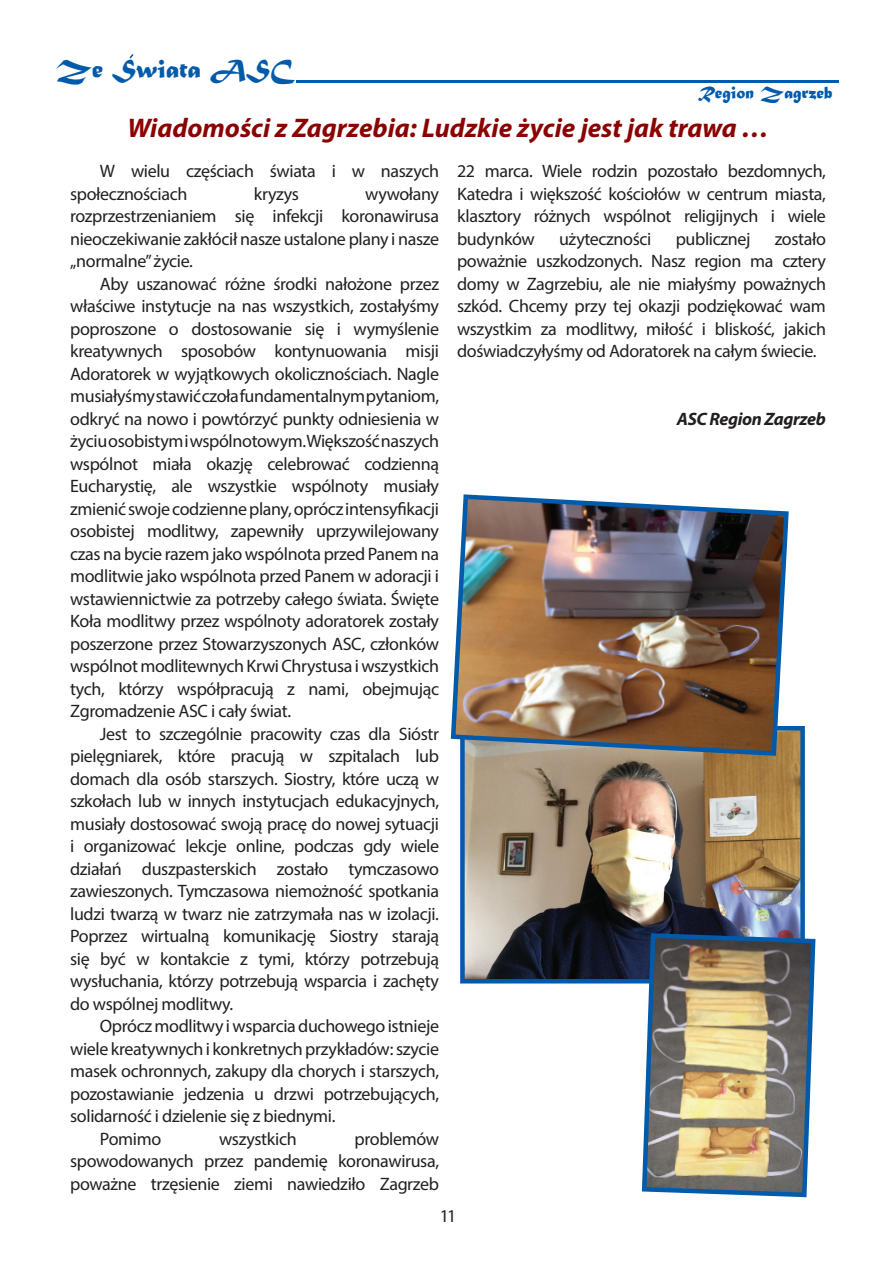
<style>
.page{position:relative;width:893px;height:1263px;background:#fff}
.page>*{position:absolute;margin:0;border:0;box-sizing:border-box;transform-origin:0 0}
.t1{font:italic 700 27px "Myriad Pro";color:#8b0202}
.t2{font:27px "Matura MT Script Capitals";color:#015aaa}
.t3{font:18px/22.5px "Myriad Pro";letter-spacing:-.02em;color:#231f20;text-align:justify}
.t4{font:italic 700 18px "Myriad Pro";letter-spacing:-.02em;color:#231f20}
.t5{font:18px "Matura MT Script Capitals";color:#015aaa}
</style>
<div class="page">
<img style="left:465px;top:731px;width:335px;height:247px">
<div style="left:460px;top:726px;width:345px;height:257px;border:4px solid #015aaa"></div>
<img style="left:450px;top:494px;width:341px;height:264px">
<img style="left:640px;top:931px;width:176px;height:267px">
<svg style="left:297px;top:80px;width:542px;height:2px"></svg>
<svg style="left:129px;top:54px;width:5px;height:5px"></svg>
<h1 class="t2" style="left:56px;top:52px;width:240px">Ze Swiata ASC</h1>
<p class="t5" style="left:698px;top:82px;width:136px">Region Zagrzeb</p>
<h1 class="t1" style="left:127px;top:111px;width:643px">Wiadomości z Zagrzebia: Ludzkie życie jest jak trawa …</h1>
<p class="t3" style="left:70px;top:160px;width:370px;text-indent:30px">W wielu częściach świata i w naszych społecznościach</p>
<p class="t3" style="left:70px;top:182px;width:370px;text-indent:295px">wywołany rozprzestrzenianiem się infekcji koronawirusa nieoczekiwanie zakłócił nasze ustalone plany i nasze „normalne” życie.</p>
<p class="t3" style="left:70px;top:272px;width:370px;text-indent:30px">Aby uszanować różne środki nałożone przez właściwe instytucje na nas wszystkich, zostałyśmy poproszone o dostosowanie się i wymyślenie kreatywnych sposobów kontynuowania misji Adoratorek w wyjątkowych okolicznościach. Nagle musiałyśmy stawić czoła fundamentalnym pytaniom, odkryć na nowo i powtórzyć punkty odniesienia w życiu osobistym i wspólnotowym. Większość naszych wspólnot miała okazję celebrować codzienną Eucharystię, ale wszystkie wspólnoty musiały zmienić swoje codzienne plany, oprócz intensyfikacji osobistej modlitwy, zapewniły uprzywilejowany czas na bycie razem jako wspólnota przed Panem na modlitwie jako wspólnota przed Panem w adoracji i wstawiennictwie za potrzeby całego świata. Święte Koła modlitwy przez wspólnoty adoratorek zostały poszerzone przez Stowarzyszonych ASC, członków wspólnot modlitewnych Krwi Chrystusa i wszystkich tych, którzy współpracują z nami, obejmując Zgromadzenie ASC i cały świat.</p>
<p class="t3" style="left:70px;top:722px;width:370px;text-indent:30px">Jest to szczególnie pracowity czas dla Sióstr pielęgniarek, które pracują w szpitalach lub domach dla osób starszych. Siostry, które uczą w szkołach lub w innych instytucjach edukacyjnych, musiały dostosować swoją pracę do nowej sytuacji i organizować lekcje online, podczas gdy wiele działań duszpasterskich zostało tymczasowo zawieszonych. Tymczasowa niemożność spotkania ludzi twarzą w twarz nie zatrzymała nas w izolacji.<br>Poprzez wirtualną komunikację Siostry starają się być w kontakcie z tymi, którzy potrzebują wysłuchania, którzy potrzebują wsparcia i zachęty do wspólnej modlitwy.</p>
<p class="t3" style="left:100px;top:1015px;width:341px">Oprócz modlitwy i wsparcia duchowego istnieje</p>
<p class="t3" style="left:70px;top:1037px;width:370px">wiele kreatywnych i konkretnych przykładów: szycie</p>
<p class="t3" style="left:70px;top:1060px;width:370px">masek ochronnych, zakupy dla chorych i starszych,</p>
<p class="t3" style="left:70px;top:1082px;width:370px">pozostawianie jedzenia u drzwi potrzebujących,</p>
<p class="t3" style="left:70px;top:1105px;width:267px">solidarność i dzielenie się z biednymi.</p>
<p class="t3" style="left:100px;top:1127px;width:63px">Pomimo</p>
<p class="t3" style="left:219px;top:1127px;width:79px">wszystkich</p>
<p class="t3" style="left:254px;top:182px;width:47px">kryzys</p>
<p class="t3" style="left:70px;top:1127px;width:370px;text-indent:284px">problemów spowodowanych przez pandemię koronawirusa, poważne trzęsienie ziemi nawiedziło Zagrzeb</p>
<p class="t3" style="left:457px;top:160px;width:370px">22 marca. Wiele rodzin pozostało bezdomnych, Katedra i większość kościołów w centrum miasta, klasztory różnych wspólnot religijnych i wiele budynków</p>
<p class="t3" style="left:457px;top:227px;width:370px;text-indent:318px">zostało poważnie uszkodzonych. Nasz region ma cztery domy w Zagrzebiu, ale nie miałyśmy poważnych szkód. Chcemy przy tej okazji podziękować wam wszystkim za modlitwy, miłość i bliskość, jakich doświadczyłyśmy od Adoratorek na całym świecie.</p>
<p class="t3" style="left:559px;top:227px;width:94px">użyteczności</p>
<p class="t3" style="left:676px;top:227px;width:76px">publicznej</p>
<p class="t4" style="left:677px;top:407px;width:151px">ASC Region Zagrzeb</p>
<p class="t3" style="left:440px;top:1205px;width:18px">11</p>
</div>
